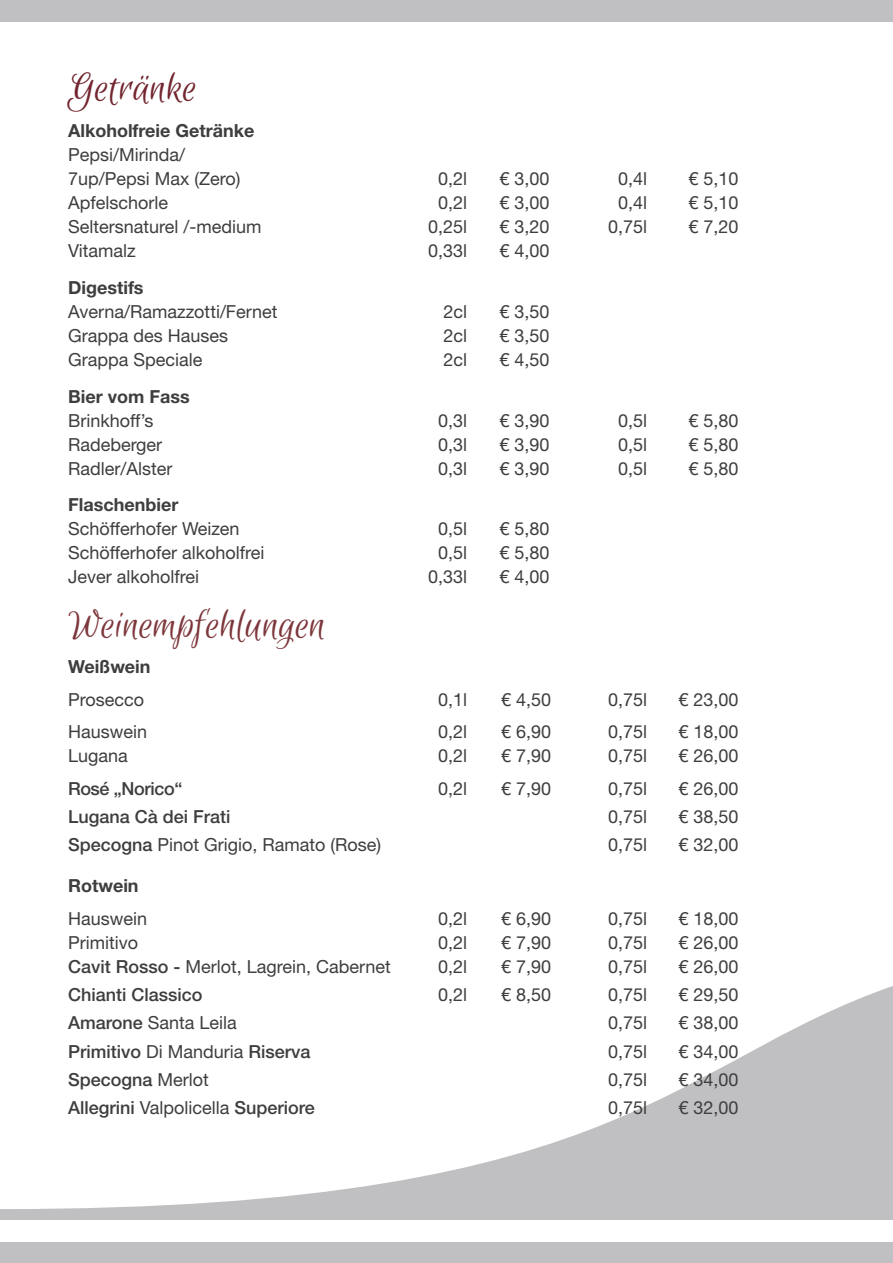
<style>
.page{position:relative;width:893px;height:1263px;background:#fff}
.page>*{position:absolute;margin:0;border:0;box-sizing:border-box;transform-origin:0 0}
.t1{font:45px "Euphoria Script";color:#7d373c}
.t2{font:45px "Euphoria Script";color:#72252f}
.t3{font:18px "Helvetica Neue LT Pro";color:#3e3e3f}
.t4{font:500 18px "Helvetica Neue LT Pro";color:#3e3e3f}
.t5{font:700 18px "Helvetica Neue LT Pro";color:#3e3e3f}
.t6{font:500 18px "Helvetica Neue LT Pro";letter-spacing:-.02em;color:#3e3e3f}
.s1{font-weight:500}
.s2{font-weight:400}
</style>
<div class="page">
<div style="left:0;top:0;width:893px;height:21px;background:#c0c0c3"></div>
<svg style="left:0;top:986px;width:893px;height:277px"></svg>
<div style="left:0;top:1220px;width:893px;height:22px;background:#fff"></div>
<p class="t2" style="left:68px;top:64px;width:131px">Getränke</p>
<p class="t5" style="left:68px;top:119px;width:188px">Alkoholfreie Getränke</p>
<p class="t3" style="left:68px;top:143px;width:119px">Pepsi/Mirinda/</p>
<p class="t3" style="left:68px;top:167px;width:174px">7up/Pepsi Max (Zero)</p>
<p class="t3" style="left:438px;top:167px;width:31px">0,2l</p>
<p class="t3" style="left:499px;top:167px;width:52px">€ 3,00</p>
<p class="t3" style="left:618px;top:167px;width:31px">0,4l</p>
<p class="t3" style="left:688px;top:167px;width:52px">€ 5,10</p>
<p class="t3" style="left:68px;top:191px;width:101px">Apfelschorle</p>
<p class="t3" style="left:438px;top:191px;width:31px">0,2l</p>
<p class="t3" style="left:499px;top:191px;width:52px">€ 3,00</p>
<p class="t3" style="left:618px;top:191px;width:31px">0,4l</p>
<p class="t3" style="left:688px;top:191px;width:52px">€ 5,10</p>
<p class="t3" style="left:68px;top:215px;width:195px">Seltersnaturel /-medium</p>
<p class="t3" style="left:428px;top:215px;width:41px">0,25l</p>
<p class="t3" style="left:499px;top:215px;width:52px">€ 3,20</p>
<p class="t3" style="left:608px;top:215px;width:41px">0,75l</p>
<p class="t3" style="left:688px;top:215px;width:52px">€ 7,20</p>
<p class="t3" style="left:68px;top:239px;width:69px">Vitamalz</p>
<p class="t3" style="left:428px;top:239px;width:41px">0,33l</p>
<p class="t3" style="left:499px;top:239px;width:52px">€ 4,00</p>
<p class="t5" style="left:68px;top:276px;width:77px">Digestifs</p>
<p class="t3" style="left:68px;top:300px;width:211px">Averna/Ramazzotti/Fernet</p>
<p class="t3" style="left:443px;top:300px;width:25px">2cl</p>
<p class="t3" style="left:499px;top:300px;width:52px">€ 3,50</p>
<p class="t3" style="left:68px;top:324px;width:162px">Grappa des Hauses</p>
<p class="t3" style="left:443px;top:324px;width:25px">2cl</p>
<p class="t3" style="left:499px;top:324px;width:52px">€ 3,50</p>
<p class="t3" style="left:68px;top:348px;width:136px">Grappa Speciale</p>
<p class="t3" style="left:443px;top:348px;width:25px">2cl</p>
<p class="t3" style="left:499px;top:348px;width:52px">€ 4,50</p>
<p class="t5" style="left:68px;top:385px;width:123px">Bier vom Fass</p>
<p class="t3" style="left:68px;top:409px;width:87px">Brinkhoff’s</p>
<p class="t3" style="left:438px;top:409px;width:31px">0,3l</p>
<p class="t3" style="left:499px;top:409px;width:52px">€ 3,90</p>
<p class="t3" style="left:618px;top:409px;width:31px">0,5l</p>
<p class="t3" style="left:688px;top:409px;width:52px">€ 5,80</p>
<p class="t3" style="left:68px;top:433px;width:96px">Radeberger</p>
<p class="t3" style="left:438px;top:433px;width:31px">0,3l</p>
<p class="t3" style="left:499px;top:433px;width:52px">€ 3,90</p>
<p class="t3" style="left:618px;top:433px;width:31px">0,5l</p>
<p class="t3" style="left:688px;top:433px;width:52px">€ 5,80</p>
<p class="t3" style="left:68px;top:457px;width:106px">Radler/Alster</p>
<p class="t3" style="left:438px;top:457px;width:31px">0,3l</p>
<p class="t3" style="left:499px;top:457px;width:52px">€ 3,90</p>
<p class="t3" style="left:618px;top:457px;width:31px">0,5l</p>
<p class="t3" style="left:688px;top:457px;width:52px">€ 5,80</p>
<p class="t5" style="left:68px;top:494px;width:112px">Flaschenbier</p>
<p class="t3" style="left:68px;top:518px;width:173px">Schöfferhofer Weizen</p>
<p class="t3" style="left:438px;top:518px;width:31px">0,5l</p>
<p class="t3" style="left:499px;top:518px;width:52px">€ 5,80</p>
<p class="t3" style="left:68px;top:542px;width:198px">Schöfferhofer alkoholfrei</p>
<p class="t3" style="left:438px;top:542px;width:31px">0,5l</p>
<p class="t3" style="left:499px;top:542px;width:52px">€ 5,80</p>
<p class="t3" style="left:68px;top:566px;width:133px">Jever alkoholfrei</p>
<p class="t3" style="left:428px;top:566px;width:41px">0,33l</p>
<p class="t3" style="left:499px;top:566px;width:52px">€ 4,00</p>
<p class="t1" style="left:68px;top:601px;width:259px">Weinempfehlungen</p>
<p class="t5" style="left:68px;top:656px;width:84px">Weißwein</p>
<p class="t3" style="left:68px;top:688px;width:77px">Prosecco</p>
<p class="t3" style="left:438px;top:688px;width:31px">0,1l</p>
<p class="t3" style="left:501px;top:688px;width:52px">€ 4,50</p>
<p class="t3" style="left:608px;top:688px;width:41px">0,75l</p>
<p class="t3" style="left:678px;top:688px;width:62px">€ 23,00</p>
<p class="t3" style="left:68px;top:721px;width:80px">Hauswein</p>
<p class="t3" style="left:438px;top:721px;width:31px">0,2l</p>
<p class="t3" style="left:501px;top:721px;width:52px">€ 6,90</p>
<p class="t3" style="left:608px;top:721px;width:41px">0,75l</p>
<p class="t3" style="left:678px;top:721px;width:62px">€ 18,00</p>
<p class="t3" style="left:68px;top:745px;width:61px">Lugana</p>
<p class="t3" style="left:438px;top:745px;width:31px">0,2l</p>
<p class="t3" style="left:501px;top:745px;width:52px">€ 7,90</p>
<p class="t3" style="left:608px;top:745px;width:41px">0,75l</p>
<p class="t3" style="left:678px;top:745px;width:62px">€ 26,00</p>
<p class="t6" style="left:68px;top:778px;width:116px">Rosé „Norico“</p>
<p class="t3" style="left:438px;top:777px;width:31px">0,2l</p>
<p class="t3" style="left:501px;top:777px;width:52px">€ 7,90</p>
<p class="t3" style="left:608px;top:777px;width:41px">0,75l</p>
<p class="t3" style="left:678px;top:777px;width:62px">€ 26,00</p>
<p class="t4" style="left:68px;top:806px;width:164px">Lugana Cà dei Frati</p>
<p class="t3" style="left:608px;top:806px;width:41px">0,75l</p>
<p class="t3" style="left:678px;top:806px;width:62px">€ 38,50</p>
<p class="t3" style="left:68px;top:834px;width:315px"><span class="s1">Specogna</span> Pinot Grigio, Ramato (Rose)</p>
<p class="t3" style="left:608px;top:834px;width:41px">0,75l</p>
<p class="t3" style="left:678px;top:834px;width:62px">€ 32,00</p>
<p class="t5" style="left:68px;top:875px;width:72px">Rotwein</p>
<p class="t3" style="left:68px;top:907px;width:80px">Hauswein</p>
<p class="t3" style="left:438px;top:907px;width:31px">0,2l</p>
<p class="t3" style="left:501px;top:907px;width:52px">€ 6,90</p>
<p class="t3" style="left:608px;top:907px;width:41px">0,75l</p>
<p class="t3" style="left:678px;top:907px;width:62px">€ 18,00</p>
<p class="t3" style="left:68px;top:931px;width:72px">Primitivo</p>
<p class="t3" style="left:438px;top:931px;width:31px">0,2l</p>
<p class="t3" style="left:501px;top:931px;width:52px">€ 7,90</p>
<p class="t3" style="left:608px;top:931px;width:41px">0,75l</p>
<p class="t3" style="left:678px;top:931px;width:62px">€ 26,00</p>
<p class="t3" style="left:68px;top:955px;width:324px"><span class="s1">Cavit Rosso -</span> Merlot, Lagrein, Cabernet</p>
<p class="t3" style="left:438px;top:955px;width:31px">0,2l</p>
<p class="t3" style="left:501px;top:955px;width:52px">€ 7,90</p>
<p class="t3" style="left:608px;top:955px;width:41px">0,75l</p>
<p class="t3" style="left:678px;top:955px;width:62px">€ 26,00</p>
<p class="t4" style="left:68px;top:984px;width:136px">Chianti Classico</p>
<p class="t3" style="left:438px;top:984px;width:31px">0,2l</p>
<p class="t3" style="left:501px;top:984px;width:52px">€ 8,50</p>
<p class="t3" style="left:608px;top:984px;width:41px">0,75l</p>
<p class="t3" style="left:678px;top:984px;width:62px">€ 29,50</p>
<p class="t3" style="left:68px;top:1012px;width:170px"><span class="s1">Amarone</span> Santa Leila</p>
<p class="t3" style="left:608px;top:1012px;width:41px">0,75l</p>
<p class="t3" style="left:678px;top:1012px;width:62px">€ 38,00</p>
<p class="t4" style="left:68px;top:1040px;width:244px">Primitivo <span class="s2">Di Manduria</span> Riserva</p>
<p class="t3" style="left:608px;top:1040px;width:41px">0,75l</p>
<p class="t3" style="left:678px;top:1040px;width:62px">€ 34,00</p>
<p class="t4" style="left:68px;top:1069px;width:142px">Specogna <span class="s2">Merlot</span></p>
<p class="t3" style="left:608px;top:1068px;width:41px">0,75l</p>
<p class="t3" style="left:678px;top:1068px;width:62px">€ 34,00</p>
<p class="t4" style="left:68px;top:1097px;width:248px">Allegrini <span class="s2">Valpolicella</span> Superiore</p>
<p class="t3" style="left:608px;top:1097px;width:41px">0,75l</p>
<p class="t3" style="left:678px;top:1097px;width:62px">€ 32,00</p>
</div>
